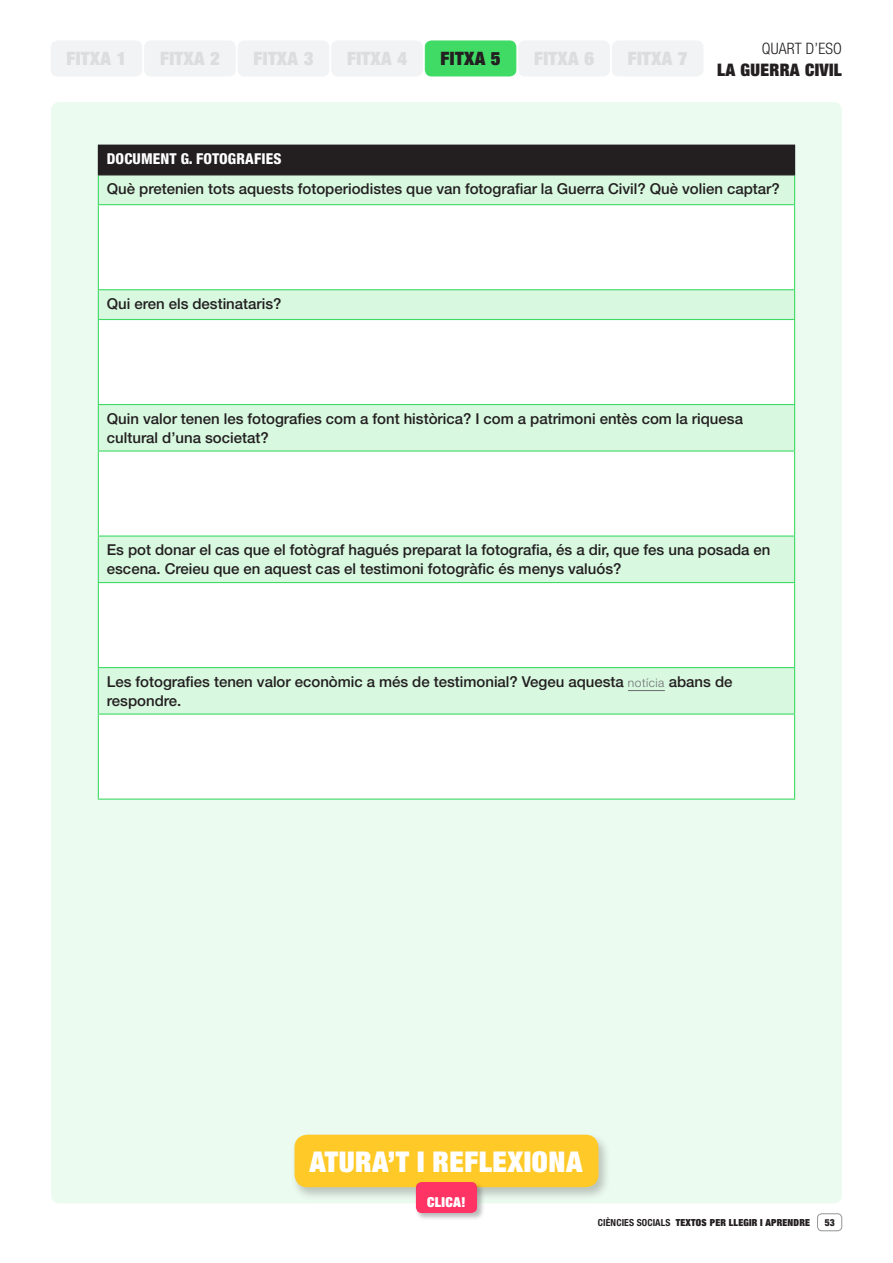
<style>
.page{position:relative;width:893px;height:1263px;background:#fff}
.page>*{position:absolute;margin:0;border:0;box-sizing:border-box;transform-origin:0 0}
.t1{font:900 condensed 28.65px "Helvetica Neue LT Std";letter-spacing:.02em;color:#fff}
.t2{font:900 condensed 18.45px "Helvetica Neue LT Std";letter-spacing:.02em;color:#dcdddf}
.t3{font:900 condensed 18.45px "Helvetica Neue LT Std";letter-spacing:.02em;color:#231f20}
.t4{font:900 condensed 17.25px "Helvetica Neue LT Std";letter-spacing:.02em;color:#231f20}
.t5{font:300 condensed 15.75px "Helvetica Neue LT Std";letter-spacing:.01em;color:#231f20}
.Text_ESQ_-_TAULA{font:500 15px/18.8px "Helvetica Neue LT Std";color:#231f20}
.TextSeguit{font:800 condensed 15px "Helvetica Neue LT Std";letter-spacing:.01em;color:#fff}
.t6{font:900 condensed 13.8px "Helvetica Neue LT Std";letter-spacing:.02em;color:#fff}
.t7{font:900 condensed 9.75px "Helvetica Neue LT Std";letter-spacing:.02em;color:#231f20}
.t8{font:700 condensed 9.75px "Helvetica Neue LT Std";letter-spacing:.01em;color:#231f20}
.t9{font:900 condensed 9.75px "Helvetica Neue LT Std";color:#231f20}
.s1{font-weight:300;font-size:12px;color:#6c6d70}
</style>
<div class="page">
<div style="left:817px;top:1213px;width:25px;height:18px;border:1px solid #939598;border-radius:4px"></div>
<div style="left:51px;top:102px;width:791px;height:1101px;background:#ecfbf0;border-radius:9px"></div>
<div style="left:612px;top:41px;width:91px;height:35px;background:#f2f3f4;border-radius:6px"></div>
<div style="left:612px;top:41px;width:91px;height:35px;border:1px solid #f2f3f4;border-radius:6px"></div>
<div style="left:51px;top:41px;width:91px;height:35px;background:#f2f3f4;border-radius:6px"></div>
<div style="left:51px;top:41px;width:91px;height:35px;border:1px solid #f2f3f4;border-radius:6px"></div>
<div style="left:145px;top:41px;width:90px;height:35px;background:#f2f3f4;border-radius:6px"></div>
<div style="left:145px;top:41px;width:90px;height:35px;border:1px solid #f2f3f4;border-radius:6px"></div>
<div style="left:238px;top:41px;width:91px;height:35px;background:#f2f3f4;border-radius:6px"></div>
<div style="left:238px;top:41px;width:91px;height:35px;border:1px solid #f2f3f4;border-radius:6px"></div>
<div style="left:332px;top:41px;width:90px;height:35px;background:#f2f3f4;border-radius:6px"></div>
<div style="left:332px;top:41px;width:90px;height:35px;border:1px solid #f2f3f4;border-radius:6px"></div>
<div style="left:425px;top:41px;width:91px;height:35px;background:#3fdb65;border-radius:6px"></div>
<div style="left:425px;top:41px;width:91px;height:35px;border:1px solid #3fdb65;border-radius:6px"></div>
<div style="left:519px;top:41px;width:90px;height:35px;background:#f2f3f4;border-radius:6px"></div>
<div style="left:519px;top:41px;width:90px;height:35px;border:1px solid #f2f3f4;border-radius:6px"></div>
<div style="left:290px;top:1133px;width:321px;height:69px;background:#231f20;opacity:.25"></div>
<div style="left:294px;top:1135px;width:304px;height:52px;background:#ffc927;border-radius:13px"></div>
<div style="left:415px;top:1181px;width:70px;height:40px;background:#231f20;opacity:.3"></div>
<div style="left:416px;top:1182px;width:61px;height:31px;background:#ff3364;border-radius:6px"></div>
<div style="left:98px;top:145px;width:697px;height:30px;background:#231f20"></div>
<div style="left:99px;top:175px;width:695px;height:29px;background:#d8f8e0"></div>
<svg style="left:99px;top:205px;width:695px;height:593px;background:#f3fcf6"></svg>
<hr style="left:98px;top:205px;width:1px;height:84px;background:#3fdb65">
<svg style="left:98px;top:290px;width:1px;height:29px"></svg>
<hr style="left:98px;top:405px;width:1px;height:45px;background:#3fdb65">
<hr style="left:98px;top:537px;width:1px;height:45px;background:#3fdb65">
<hr style="left:98px;top:668px;width:1px;height:45px;background:#3fdb65">
<hr style="left:98px;top:204px;width:697px;height:1px;background:#3fdb65">
<hr style="left:98px;top:319px;width:697px;height:1px;background:#3fdb65">
<hr style="left:98px;top:450px;width:697px;height:2px;background:#3fdb65">
<hr style="left:98px;top:582px;width:697px;height:1px;background:#3fdb65">
<hr style="left:98px;top:713px;width:697px;height:2px;background:#3fdb65">
<hr style="left:98px;top:798px;width:697px;height:2px;background:#3fdb65">
<hr style="left:794px;top:205px;width:1px;height:84px;background:#3fdb65">
<svg style="left:794px;top:290px;width:1px;height:29px"></svg>
<hr style="left:794px;top:405px;width:1px;height:45px;background:#3fdb65">
<hr style="left:794px;top:537px;width:1px;height:45px;background:#3fdb65">
<hr style="left:794px;top:668px;width:1px;height:45px;background:#3fdb65">
<hr style="left:98px;top:320px;width:1px;height:84px;background:#3fdb65">
<hr style="left:794px;top:320px;width:1px;height:84px;background:#3fdb65">
<hr style="left:98px;top:452px;width:1px;height:83px;background:#3fdb65">
<hr style="left:794px;top:452px;width:1px;height:83px;background:#3fdb65">
<hr style="left:98px;top:583px;width:1px;height:84px;background:#3fdb65">
<hr style="left:98px;top:715px;width:1px;height:83px;background:#3fdb65">
<hr style="left:794px;top:583px;width:1px;height:84px;background:#3fdb65">
<hr style="left:794px;top:715px;width:1px;height:83px;background:#3fdb65">
<svg style="left:98px;top:175px;width:1px;height:29px"></svg>
<svg style="left:794px;top:175px;width:1px;height:29px"></svg>
<hr style="left:98px;top:289px;width:697px;height:1px;background:#3fdb65">
<hr style="left:98px;top:404px;width:697px;height:1px;background:#3fdb65">
<hr style="left:98px;top:535px;width:697px;height:2px;background:#3fdb65">
<hr style="left:98px;top:667px;width:697px;height:1px;background:#3fdb65">
<hr style="left:628px;top:690px;width:37px;height:1px;background:#6c6d70">
<p class="t2" style="left:67px;top:47px;width:61px">FITXA 1</p>
<p class="t2" style="left:160px;top:47px;width:61px">FITXA 2</p>
<p class="t2" style="left:254px;top:47px;width:61px">FITXA 3</p>
<p class="t2" style="left:347px;top:47px;width:61px">FITXA 4</p>
<p class="t3" style="left:441px;top:47px;width:61px">FITXA 5</p>
<p class="t2" style="left:534px;top:47px;width:61px">FITXA 6</p>
<p class="t2" style="left:628px;top:47px;width:61px">FITXA 7</p>
<p class="t5" style="left:762px;top:40px;width:81px">QUART D’ESO</p>
<p class="t4" style="left:717px;top:59px;width:126px">LA GUERRA CIVIL</p>
<p class="TextSeguit" style="left:107px;top:150px;width:176px">DOCUMENT G. FOTOGRAFIES</p>
<p class="Text_ESQ_-_TAULA" style="left:107px;top:179px;width:674px">Què pretenien tots aquests fotoperiodistes que van fotografiar la Guerra Civil? Què volien captar?</p>
<p class="Text_ESQ_-_TAULA" style="left:107px;top:294px;width:176px">Qui eren els destinataris?</p>
<p class="Text_ESQ_-_TAULA" style="left:107px;top:409px;width:638px">Quin valor tenen les fotografies com a font històrica? I com a patrimoni entès com la riquesa cultural d’una societat?</p>
<p class="Text_ESQ_-_TAULA" style="left:107px;top:540px;width:665px">Es pot donar el cas que el fotògraf hagués preparat la fotografia, és a dir, que fes una posada en escena. Creieu que en aquest cas el testimoni fotogràfic és menys valuós?</p>
<p class="Text_ESQ_-_TAULA" style="left:107px;top:672px;width:627px">Les fotografies tenen valor econòmic a més de testimonial? Vegeu aquesta <span class="s1">notícia</span> abans de respondre.</p>
<p class="t1" style="left:309px;top:1143px;width:275px">ATURA’T I REFLEXIONA</p>
<p class="t6" style="left:427px;top:1193px;width:40px">CLICA!</p>
<p class="t8" style="left:598px;top:1217px;width:74px">CIÈNCIES SOCIALS</p>
<p class="t7" style="left:676px;top:1216px;width:136px">TEXTOS PER LLEGIR I APRENDRE</p>
<p class="t9" style="left:825px;top:1216px;width:12px">53</p>
</div>
